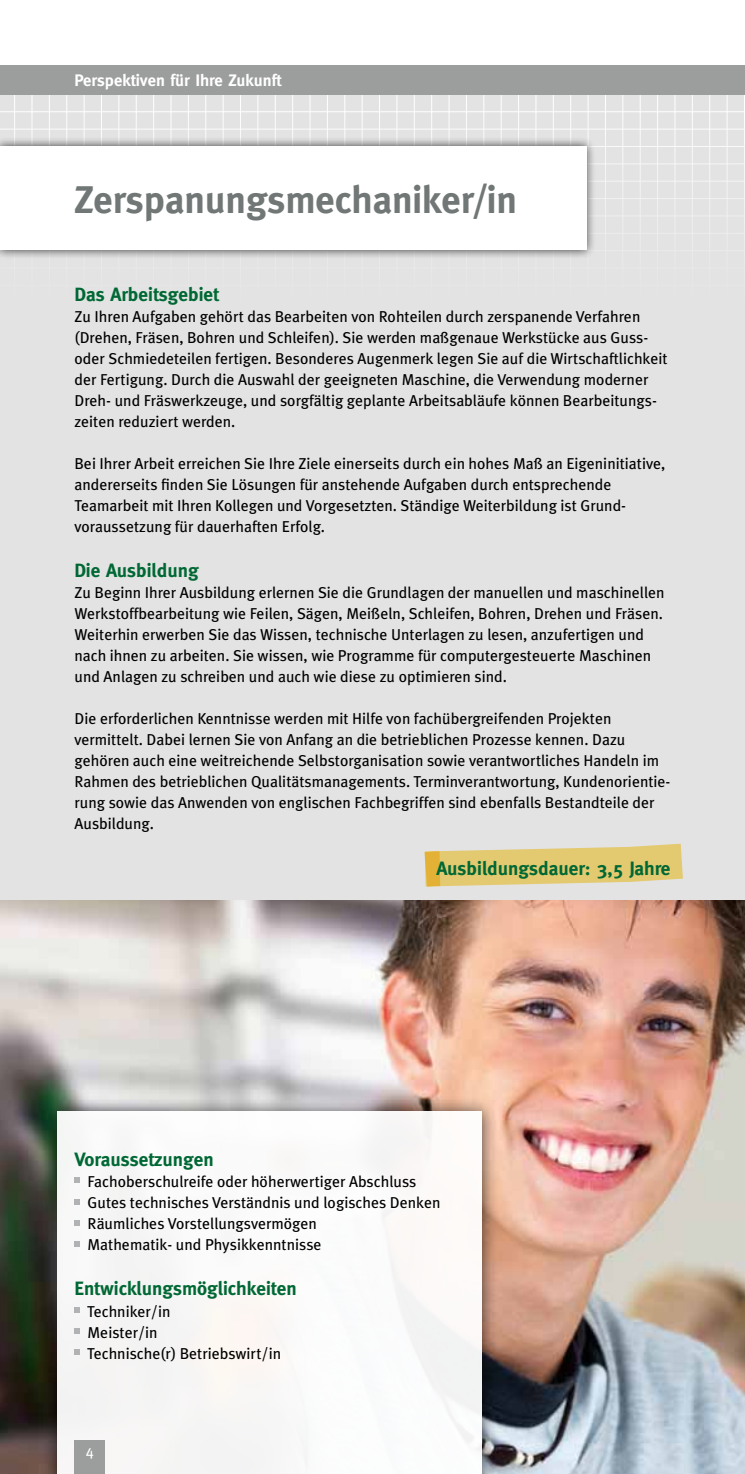
<style>
.page{position:relative;width:745px;height:1474px;background:#fff}
.page>*{position:absolute;margin:0;border:0;box-sizing:border-box;transform-origin:0 0}
.t1{font:700 38.5px "Meta";color:#717776}
.t2{font:700 19.25px "Meta";color:#006834}
.t3{font:700 16.62px "Meta";color:#fff}
.t4{font:15.75px/21px "Meta Plus";color:#000}
.t5{font:14.88px "Meta Plus";color:#fff}
</style>
<div class="page">
<div style="left:0;top:92px;width:744px;height:810px;background:#e3e3e3"></div>
<img style="left:0;top:900px;width:744px;height:573px">
<div style="left:40px;top:1094px;width:458px;height:379px;background:#000;opacity:.75"></div>
<div style="left:57px;top:1111px;width:424px;height:362px;background:#faf9f8"></div>
<hr style="left:327px;top:80px;width:1px;height:240px;background:#fff">
<hr style="left:344px;top:80px;width:1px;height:240px;background:#fff">
<hr style="left:361px;top:80px;width:1px;height:240px;background:#fff">
<hr style="left:379px;top:80px;width:1px;height:240px;background:#fff">
<hr style="left:396px;top:80px;width:1px;height:240px;background:#fff">
<hr style="left:413px;top:80px;width:1px;height:240px;background:#fff">
<hr style="left:431px;top:80px;width:1px;height:240px;background:#fff">
<hr style="left:448px;top:80px;width:1px;height:240px;background:#fff">
<hr style="left:465px;top:80px;width:1px;height:240px;background:#fff">
<hr style="left:483px;top:80px;width:1px;height:240px;background:#fff">
<hr style="left:500px;top:80px;width:1px;height:240px;background:#fff">
<hr style="left:517px;top:80px;width:1px;height:240px;background:#fff">
<hr style="left:535px;top:80px;width:1px;height:240px;background:#fff">
<hr style="left:552px;top:80px;width:1px;height:240px;background:#fff">
<hr style="left:570px;top:80px;width:1px;height:240px;background:#fff">
<hr style="left:587px;top:80px;width:1px;height:240px;background:#fff">
<hr style="left:604px;top:80px;width:1px;height:240px;background:#fff">
<hr style="left:622px;top:80px;width:1px;height:240px;background:#fff">
<hr style="left:639px;top:80px;width:1px;height:240px;background:#fff">
<hr style="left:656px;top:80px;width:1px;height:240px;background:#fff">
<hr style="left:674px;top:80px;width:1px;height:240px;background:#fff">
<hr style="left:691px;top:80px;width:1px;height:240px;background:#fff">
<hr style="left:309px;top:80px;width:1px;height:240px;background:#fff">
<hr style="left:292px;top:80px;width:1px;height:240px;background:#fff">
<hr style="left:274px;top:80px;width:1px;height:240px;background:#fff">
<hr style="left:257px;top:80px;width:1px;height:240px;background:#fff">
<hr style="left:240px;top:80px;width:1px;height:240px;background:#fff">
<hr style="left:222px;top:80px;width:1px;height:240px;background:#fff">
<hr style="left:205px;top:80px;width:1px;height:240px;background:#fff">
<hr style="left:188px;top:80px;width:1px;height:240px;background:#fff">
<hr style="left:170px;top:80px;width:1px;height:240px;background:#fff">
<hr style="left:153px;top:80px;width:1px;height:240px;background:#fff">
<hr style="left:136px;top:80px;width:1px;height:240px;background:#fff">
<hr style="left:118px;top:80px;width:1px;height:240px;background:#fff">
<hr style="left:101px;top:80px;width:1px;height:240px;background:#fff">
<hr style="left:84px;top:80px;width:1px;height:240px;background:#fff">
<hr style="left:66px;top:80px;width:1px;height:240px;background:#fff">
<hr style="left:49px;top:80px;width:1px;height:240px;background:#fff">
<hr style="left:31px;top:80px;width:1px;height:240px;background:#fff">
<hr style="left:14px;top:80px;width:1px;height:240px;background:#fff">
<hr style="left:708px;top:80px;width:1px;height:240px;background:#fff">
<hr style="left:726px;top:80px;width:1px;height:240px;background:#fff">
<hr style="left:743px;top:80px;width:1px;height:240px;background:#fff">
<hr style="left:0;top:111px;width:744px;height:1px;background:#fff">
<hr style="left:0;top:129px;width:744px;height:1px;background:#fff">
<hr style="left:0;top:146px;width:744px;height:1px;background:#fff">
<hr style="left:0;top:163px;width:744px;height:1px;background:#fff">
<hr style="left:0;top:181px;width:744px;height:1px;background:#fff">
<hr style="left:0;top:198px;width:744px;height:1px;background:#fff">
<hr style="left:0;top:215px;width:744px;height:1px;background:#fff">
<hr style="left:0;top:233px;width:744px;height:1px;background:#fff">
<hr style="left:0;top:250px;width:744px;height:1px;background:#fff">
<hr style="left:0;top:267px;width:744px;height:1px;background:#fff">
<hr style="left:0;top:285px;width:744px;height:1px;background:#fff">
<hr style="left:0;top:302px;width:744px;height:1px;background:#fff">
<hr style="left:0;top:319px;width:744px;height:2px;background:#fff">
<div style="left:0;top:137px;width:595px;height:123px;background:#000;opacity:.75"></div>
<div style="left:0;top:146px;width:585px;height:104px;background:#fff"></div>
<svg style="left:424px;top:843px;width:259px;height:44px"></svg>
<svg style="left:74px;top:1177px;width:6px;height:6px"></svg>
<svg style="left:74px;top:1199px;width:6px;height:5px"></svg>
<svg style="left:74px;top:1220px;width:6px;height:5px"></svg>
<svg style="left:74px;top:1241px;width:6px;height:5px"></svg>
<svg style="left:74px;top:1307px;width:6px;height:5px"></svg>
<svg style="left:74px;top:1328px;width:6px;height:5px"></svg>
<svg style="left:74px;top:1349px;width:6px;height:5px"></svg>
<div style="left:74px;top:1440px;width:31px;height:33px;background:#9c9d9d"></div>
<div style="left:0;top:65px;width:744px;height:30px;background:#9c9d9d"></div>
<p class="t3" style="left:74px;top:71px;width:208px">Perspektiven für Ihre Zukunft</p>
<h1 class="t1" style="left:74px;top:178px;width:443px">Zerspanungsmechaniker/in</h1>
<p class="t2" style="left:74px;top:283px;width:146px">Das Arbeitsgebiet</p>
<p class="t4" style="left:74px;top:305px;width:594px">Zu Ihren Aufgaben gehört das Bearbeiten von Rohteilen durch zerspanende Verfahren (Drehen, Fräsen, Bohren und Schleifen). Sie werden maßgenaue Werkstücke aus Guss&shy;oder Schmiedeteilen fertigen. Besonderes Augenmerk legen Sie auf die Wirtschaftlichkeit der Fertigung. Durch die Auswahl der geeigneten Maschine, die Verwendung moderner Dreh- und Fräswerkzeuge, und sorgfältig geplante Arbeitsabläufe können Bearbeitungs&shy;zeiten reduziert werden.</p>
<p class="t4" style="left:74px;top:452px;width:592px">Bei Ihrer Arbeit erreichen Sie Ihre Ziele einerseits durch ein hohes Maß an Eigeninitiative, andererseits finden Sie Lösungen für anstehende Aufgaben durch entsprechende Teamarbeit mit Ihren Kollegen und Vorgesetzten. Ständige Weiterbildung ist Grund&shy;voraussetzung für dauerhaften Erfolg.</p>
<p class="t2" style="left:74px;top:559px;width:126px">Die Ausbildung</p>
<p class="t4" style="left:74px;top:582px;width:591px">Zu Beginn Ihrer Ausbildung erlernen Sie die Grundlagen der manuellen und maschinellen Werkstoffbearbeitung wie Feilen, Sägen, Meißeln, Schleifen, Bohren, Drehen und Fräsen.<br>Weiterhin erwerben Sie das Wissen, technische Unterlagen zu lesen, anzufertigen und nach ihnen zu arbeiten. Sie wissen, wie Programme für computergesteuerte Maschinen und Anlagen zu schreiben und auch wie diese zu optimieren sind.</p>
<p class="t4" style="left:74px;top:708px;width:597px">Die erforderlichen Kenntnisse werden mit Hilfe von fachübergreifenden Projekten vermittelt. Dabei lernen Sie von Anfang an die betrieblichen Prozesse kennen. Dazu gehören auch eine weitreichende Selbstorganisation sowie verantwortliches Handeln im Rahmen des betrieblichen Qualitätsmanagements. Terminverantwortung, Kundenorientie&shy;rung sowie das Anwenden von englischen Fachbegriffen sind ebenfalls Bestandteile der Ausbildung.</p>
<p class="t2" style="left:436px;top:857px;width:235px">Ausbildungsdauer: 3,5 Jahre</p>
<p class="t2" style="left:74px;top:1148px;width:141px">Voraussetzungen</p>
<p class="t4" style="left:87px;top:1170px;width:354px">Fachoberschulreife oder höherwertiger Abschluss Gutes technisches Verständnis und logisches Denken Räumliches Vorstellungsvermögen<br>Mathematik- und Physikkenntnisse</p>
<p class="t2" style="left:74px;top:1277px;width:223px">Entwicklungsmöglichkeiten</p>
<p class="t4" style="left:87px;top:1300px;width:195px">Techniker/in<br>Meister/in<br>Technische(r) Betriebswirt/in</p>
<p class="t5" style="left:86px;top:1442px;width:10px">4</p>
</div>
